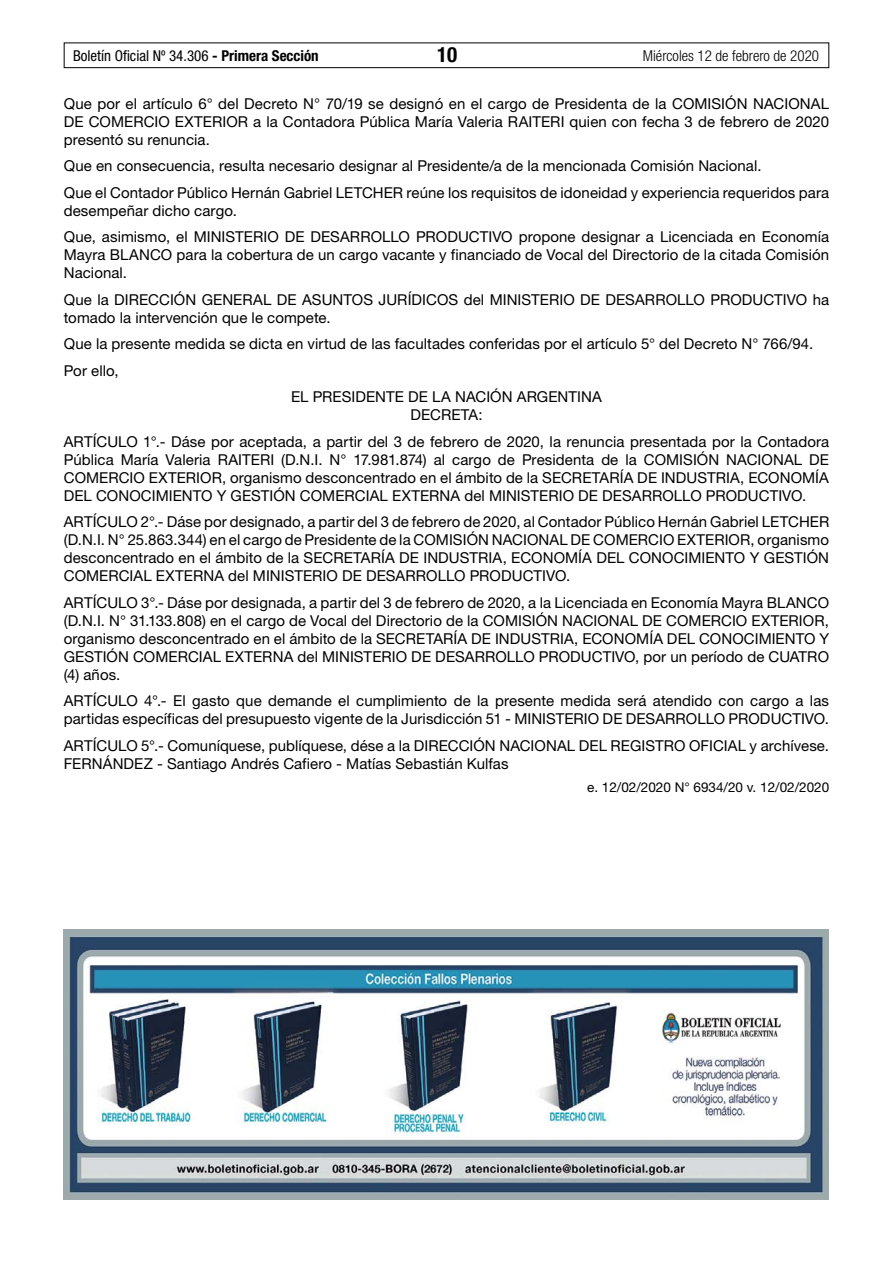
<style>
.page{position:relative;width:893px;height:1263px;background:#fff}
.page>*{position:absolute;margin:0;border:0;box-sizing:border-box;transform-origin:0 0}
.t1{font:700 condensed 21px "Helvetica Neue LT Std";color:#000}
.t2{font:15px/18px "Helvetica Neue LT Std";letter-spacing:.005em;color:#000}
.t3{font:condensed 15px "Helvetica Neue LT Std";color:#000}
.t4{font:300 condensed 15px "Helvetica Neue LT Std";color:#000}
.t5{font:13.5px "Helvetica Neue LT Std";color:#000}
.s1{font-weight:700}
</style>
<div class="page">
<div style="left:64px;top:43px;width:765px;height:25px;border:1px solid #000"></div>
<img style="left:64px;top:929px;width:765px;height:270px">
<p class="t3" style="left:73px;top:47px;width:247px">Boletín Oficial Nº 34.306 <span class="s1">- Primera Sección</span></p>
<h1 class="t1" style="left:437px;top:42px;width:22px">10</h1>
<p class="t4" style="left:643px;top:47px;width:178px">Miércoles 12 de febrero de 2020</p>
<p class="t2" style="left:64px;top:94px;width:767px;text-align:justify">Que por el artículo 6° del Decreto N° 70/19 se designó en el cargo de Presidenta de la COMISIÓN NACIONAL DE COMERCIO EXTERIOR a la Contadora Pública María Valeria RAITERI quien con fecha 3 de febrero de 2020 presentó su renuncia.</p>
<p class="t2" style="left:64px;top:152px;width:767px;line-height:26.5px">Que en consecuencia, resulta necesario designar al Presidente/a de la mencionada Comisión Nacional.<br>Que el Contador Público Hernán Gabriel LETCHER reúne los requisitos de idoneidad y experiencia requeridos para</p>
<p class="t2" style="left:64px;top:197px;width:767px;line-height:26.5px">desempeñar dicho cargo.<br>Que, asimismo, el MINISTERIO DE DESARROLLO PRODUCTIVO propone designar a Licenciada en Economía</p>
<p class="t2" style="left:64px;top:245px;width:767px">Mayra BLANCO para la cobertura de un cargo vacante y financiado de Vocal del Directorio de la citada Comisión<br>Nacional.</p>
<p class="t2" style="left:64px;top:290px;width:767px">Que la DIRECCIÓN GENERAL DE ASUNTOS JURÍDICOS del MINISTERIO DE DESARROLLO PRODUCTIVO ha tomado la intervención que le compete.</p>
<p class="t2" style="left:64px;top:334px;width:751px">Que la presente medida se dicta en virtud de las facultades conferidas por el artículo 5° del Decreto N° 766/94.</p>
<p class="t2" style="left:64px;top:361px;width:56px">Por ello,</p>
<p class="t2" style="left:291px;top:388px;width:312px">EL PRESIDENTE DE LA NACIÓN ARGENTINA</p>
<p class="t2" style="left:64px;top:401px;width:767px;line-height:26.5px;text-align:center">DECRETA:<br>ARTÍCULO 1°.- Dáse por aceptada, a partir del 3 de febrero de 2020, la renuncia presentada por la Contadora</p>
<p class="t2" style="left:64px;top:450px;width:767px;text-align:justify">Pública María Valeria RAITERI (D.N.I. N° 17.981.874) al cargo de Presidenta de la COMISIÓN NACIONAL DE COMERCIO EXTERIOR, organismo desconcentrado en el ámbito de la SECRETARÍA DE INDUSTRIA, ECONOMÍA DEL CONOCIMIENTO Y GESTIÓN COMERCIAL EXTERNA del MINISTERIO DE DESARROLLO PRODUCTIVO.</p>
<p class="t2" style="left:64px;top:513px;width:767px;text-align:justify">ARTÍCULO 2°.- Dáse por designado, a partir del 3 de febrero de 2020, al Contador Público Hernán Gabriel LETCHER (D.N.I. N° 25.863.344) en el cargo de Presidente de la COMISIÓN NACIONAL DE COMERCIO EXTERIOR, organismo desconcentrado en el ámbito de la SECRETARÍA DE INDUSTRIA, ECONOMÍA DEL CONOCIMIENTO Y GESTIÓN COMERCIAL EXTERNA del MINISTERIO DE DESARROLLO PRODUCTIVO.</p>
<p class="t2" style="left:64px;top:593px;width:767px;text-align:justify">ARTÍCULO 3°.- Dáse por designada, a partir del 3 de febrero de 2020, a la Licenciada en Economía Mayra BLANCO (D.N.I. N° 31.133.808) en el cargo de Vocal del Directorio de la COMISIÓN NACIONAL DE COMERCIO EXTERIOR, organismo desconcentrado en el ámbito de la SECRETARÍA DE INDUSTRIA, ECONOMÍA DEL CONOCIMIENTO Y GESTIÓN COMERCIAL EXTERNA del MINISTERIO DE DESARROLLO PRODUCTIVO, por un período de CUATRO (4) años.</p>
<p class="t2" style="left:64px;top:692px;width:767px">ARTÍCULO 4°.- El gasto que demande el cumplimiento de la presente medida será atendido con cargo a las partidas específicas del presupuesto vigente de la Jurisdicción 51 - MINISTERIO DE DESARROLLO PRODUCTIVO.</p>
<p class="t2" style="left:64px;top:736px;width:767px">ARTÍCULO 5°.- Comuníquese, publíquese, dése a la DIRECCIÓN NACIONAL DEL REGISTRO OFICIAL y archívese.<br>FERNÁNDEZ - Santiago Andrés Cafiero - Matías Sebastián Kulfas</p>
<p class="t5" style="left:587px;top:779px;width:244px">e. 12/02/2020 N° 6934/20 v. 12/02/2020</p>
</div>
